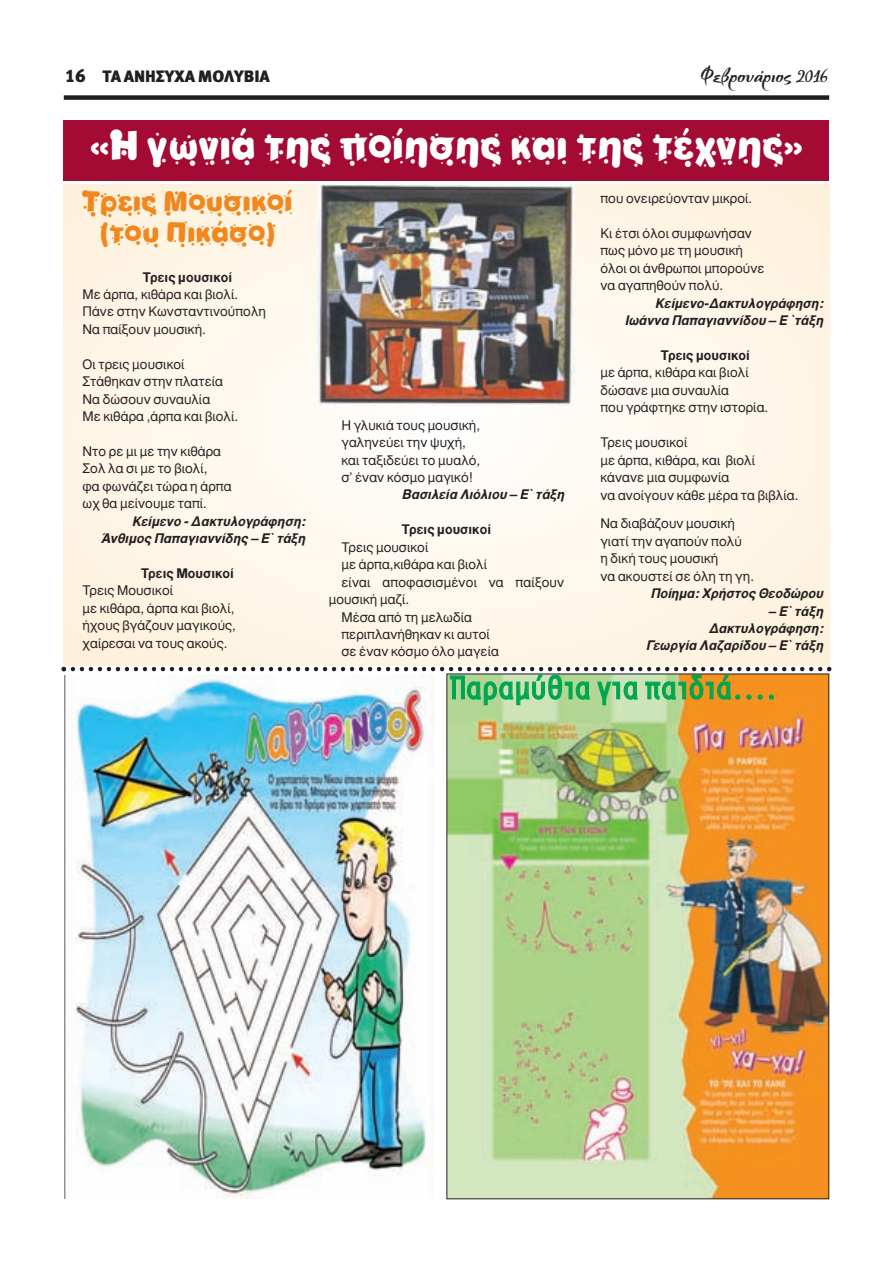
<style>
.page{position:relative;width:893px;height:1263px;background:#fff}
.page>*{position:absolute;margin:0;border:0;box-sizing:border-box;transform-origin:0 0}
.t1{font:39px "Acrofont Toy";color:#fff;scale:.95 1}
.t2{font:31.5px "CF Denim";color:#00a54f}
.t3{font:27px/30.5px "Acrofont Toy";color:#f1881e;text-align:center}
.t4{font:700 22.5px "CF Painter";color:#231f20;scale:1.2 1}
.t5{font:16.5px "Meta Black Greek LF";color:#231f20;scale:1.05 1}
.t6{font:13.5px/17.4px "Gr Helvetica";color:#231f20}
.t7{font:italic 700 13.5px/17.4px "Gr Helvetica";color:#231f20;text-align:right}
.t8{font:700 13.5px "Gr Helvetica";color:#231f20}
.s1{font-size:18px}
</style>
<div class="page">
<div style="left:64px;top:95px;width:765px;height:5px;background:#231f20"></div>
<svg style="left:64px;top:184px;width:765px;height:481px"></svg>
<img style="left:318px;top:185px;width:256px;height:220px">
<div style="left:64px;top:120px;width:765px;height:60px;background:#a30a34"></div>
<img style="left:448px;top:676px;width:379px;height:521px">
<img style="left:65px;top:676px;width:369px;height:522px">
<svg style="left:62px;top:667px;width:769px;height:4px"></svg>
<p class="t5" style="left:65px;top:67px;width:196px"><span class="s1">16</span> ΤΑ ΑΝΗΣΥΧΑ ΜΟΛΥΒΙΑ</p>
<h3 class="t4" style="left:699px;top:64px;width:108px">Φεβρουάριος 2016</h3>
<h1 class="t1" style="left:91px;top:120px;width:751px">«Η γωνιά της ποίησης και της τέχνης»</h1>
<h3 class="t3" style="left:82px;top:186px;width:212px">Τρεις Μουσικοί (του Πικάσο)</h3>
<p class="t8" style="left:143px;top:270px;width:91px">Τρεις µουσικοί</p>
<p class="t6" style="left:83px;top:286px;width:185px">Με άρπα, κιθάρα και βιολί.<br>Πάνε στην Κωνσταντινούπολη<br>Να παίξουν µουσική.</p>
<p class="t6" style="left:83px;top:356px;width:157px">Οι τρεις µουσικοί<br>Στάθηκαν στην πλατεία<br>Να δώσουν συναυλία<br>Με κιθάρα ,άρπα και βιολί.</p>
<p class="t6" style="left:83px;top:443px;width:151px">Ντο ρε µι µε την κιθάρα<br>Σολ λα σι µε το βιολί,<br>φα φωνάζει τώρα η άρπα ωχ θα µείνουµε ταπί.</p>
<p class="t7" style="left:101px;top:512px;width:209px">Κείµενο -∆ακτυλογράφηση:<br>Άνθιµος Παπαγιαννίδης – Ε`τάξη</p>
<p class="t8" style="left:141px;top:566px;width:94px">Τρεις Μουσικοί</p>
<p class="t6" style="left:83px;top:582px;width:155px">Τρεις Μουσικοί<br>µε κιθάρα, άρπα και βιολί, ήχους βγάζουν µαγικούς, χαίρεσαι να τους ακούς.</p>
<p class="t6" style="left:341px;top:417px;width:140px">Η γλυκιά τους µουσική, γαληνεύει την ψυχή, και ταξιδεύει το µυαλό, σ’ έναν κόσµο µαγικό!</p>
<p class="t7" style="left:401px;top:486px;width:167px">Βασιλεία Λιόλιου – Ε`τάξη</p>
<p class="t8" style="left:402px;top:522px;width:91px">Τρεις µουσικοί</p>
<p class="t6" style="left:341px;top:539px;width:89px">Τρεις µουσικοί</p>
<p class="t6" style="left:341px;top:556px;width:147px">µε άρπα,κιθάρα και βιολί</p>
<p class="t6" style="left:341px;top:573px;width:224px">είναι αποφασισµένοι να παίξουν</p>
<p class="t6" style="left:329px;top:591px;width:82px">µουσική µαζί.</p>
<p class="t6" style="left:341px;top:608px;width:132px">Μέσα από τη µελωδία</p>
<p class="t6" style="left:341px;top:626px;width:150px">περιπλανήθηκαν κι αυτοί</p>
<p class="t6" style="left:341px;top:643px;width:159px">σε έναν κόσµο όλο µαγεία</p>
<p class="t6" style="left:600px;top:190px;width:153px">που ονειρεύονταν µικροί.</p>
<p class="t6" style="left:600px;top:225px;width:166px">Κι έτσι όλοι συµφωνήσαν πως µόνο µε τη µουσική όλοι οι άνθρωποι µπορούνε να αγαπηθούν πολύ.</p>
<p class="t7" style="left:625px;top:294px;width:203px">Κείµενο-∆ακτυλογράφηση:<br>Ιωάννα Παπαγιαννίδου – Ε `τάξη</p>
<p class="t8" style="left:661px;top:348px;width:91px">Τρεις µουσικοί</p>
<p class="t6" style="left:600px;top:364px;width:169px">µε άρπα, κιθάρα και βιολί δώσανε µια συναυλία<br>που γράφτηκε στην ιστορία.</p>
<p class="t6" style="left:600px;top:434px;width:200px">Τρεις µουσικοί<br>µε άρπα, κιθάρα, και βιολί κάνανε µια συµφωνία<br>να ανοίγουν κάθε µέρα τα βιβλία.</p>
<p class="t6" style="left:600px;top:515px;width:155px">Να διαβάζουν µουσική γιατί την αγαπούν πολύ<br>η δική τους µουσική<br>να ακουστεί σε όλη τη γη.</p>
<p class="t7" style="left:650px;top:585px;width:177px">Ποίηµα:Χρήστος Θεοδώρου</p>
<p class="t7" style="left:646px;top:602px;width:182px">– Ε`τάξη<br>∆ακτυλογράφηση:<br>Γεωργία Λαζαρίδου – Ε`τάξη</p>
<h2 class="t2" style="left:449px;top:670px;width:329px">Παραµύθια για παιδιά....</h2>
</div>
